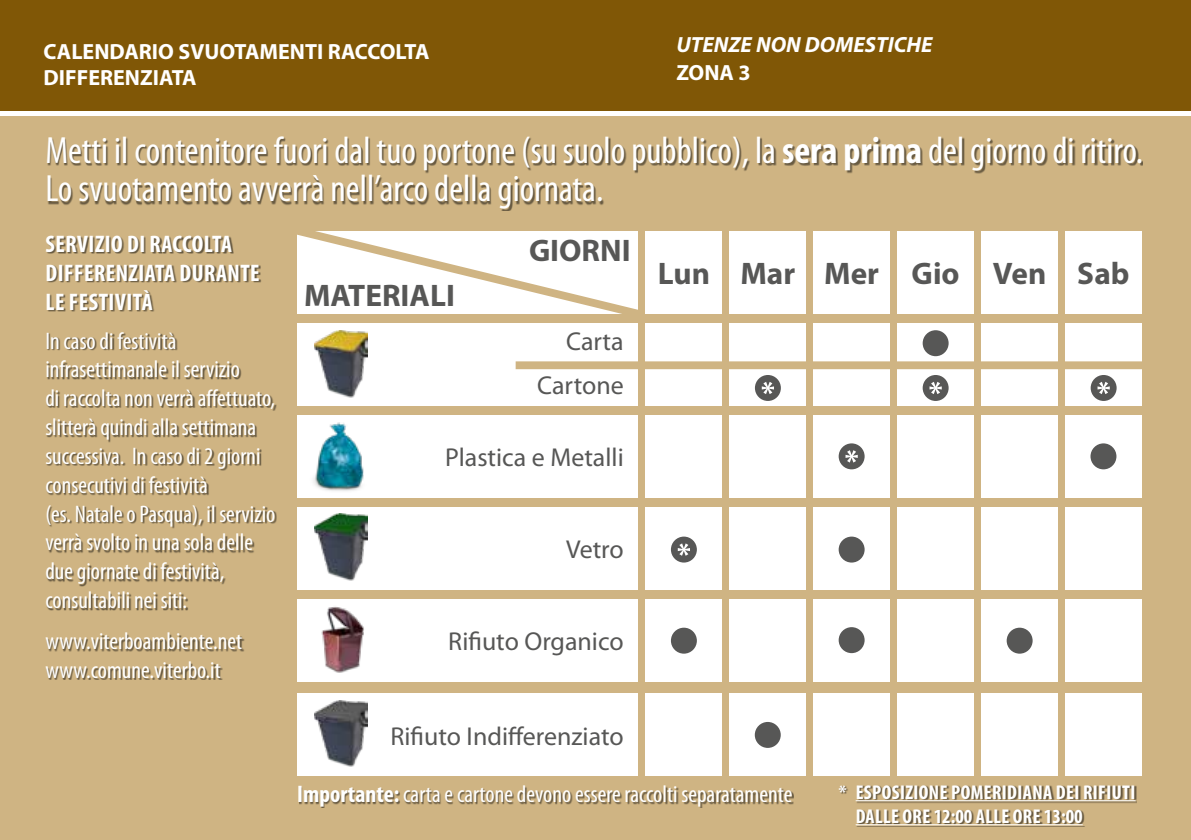
<style>
.page{position:relative;width:1191px;height:840px;background:#fff}
.page>*{position:absolute;margin:0;border:0;box-sizing:border-box;transform-origin:0 0}
.t1{font:condensed 38px/38px "Myriad Pro";color:#fff}
.t2{font:700 31.2px "Myriad Pro";color:#575756}
.t3{font:26px/44.8px "Myriad Pro";color:#575756;text-align:right}
.t4{font:condensed 24px/28.8px "Myriad Pro";color:#fff}
.t5{font:700 condensed 24px/28.8px "Myriad Pro";letter-spacing:.02em;color:#fff}
.t6{font:700 22px/26.4px "Myriad Pro";color:#fff}
.t7{font:italic 700 22px "Myriad Pro";color:#fff}
.t8{font:700 condensed 20px/24px "Myriad Pro";letter-spacing:.02em;color:#fff}
.s1{font-weight:700}
</style>
<div class="page">
<div style="left:0;top:0;width:1191px;height:111px;background:#805706"></div>
<div style="left:0;top:116px;width:1191px;height:723px;background:#cfb483"></div>
<div style="left:46px;top:236px;width:230px;height:443px;background:#000;opacity:.5"></div>
<div style="left:47px;top:138px;width:1096px;height:73px;background:#000;opacity:.5"></div>
<div style="left:1065px;top:231px;width:77px;height:82px;background:#fff"></div>
<div style="left:1065px;top:323px;width:77px;height:82px;background:#fff"></div>
<div style="left:1065px;top:415px;width:77px;height:82px;background:#fff"></div>
<div style="left:1065px;top:507px;width:77px;height:82px;background:#fff"></div>
<div style="left:1065px;top:599px;width:77px;height:82px;background:#fff"></div>
<div style="left:1065px;top:693px;width:77px;height:82px;background:#fff"></div>
<div style="left:981px;top:231px;width:77px;height:82px;background:#fff"></div>
<div style="left:981px;top:323px;width:77px;height:82px;background:#fff"></div>
<div style="left:981px;top:415px;width:77px;height:82px;background:#fff"></div>
<div style="left:981px;top:507px;width:77px;height:82px;background:#fff"></div>
<div style="left:981px;top:599px;width:77px;height:82px;background:#fff"></div>
<div style="left:981px;top:693px;width:77px;height:82px;background:#fff"></div>
<div style="left:897px;top:231px;width:77px;height:82px;background:#fff"></div>
<div style="left:897px;top:323px;width:77px;height:82px;background:#fff"></div>
<div style="left:897px;top:415px;width:77px;height:82px;background:#fff"></div>
<div style="left:897px;top:507px;width:77px;height:82px;background:#fff"></div>
<div style="left:897px;top:599px;width:77px;height:82px;background:#fff"></div>
<div style="left:897px;top:693px;width:77px;height:82px;background:#fff"></div>
<div style="left:729px;top:231px;width:77px;height:82px;background:#fff"></div>
<div style="left:729px;top:323px;width:77px;height:82px;background:#fff"></div>
<div style="left:729px;top:415px;width:77px;height:82px;background:#fff"></div>
<div style="left:729px;top:507px;width:77px;height:82px;background:#fff"></div>
<div style="left:729px;top:599px;width:77px;height:82px;background:#fff"></div>
<div style="left:729px;top:693px;width:77px;height:82px;background:#fff"></div>
<div style="left:813px;top:231px;width:77px;height:82px;background:#fff"></div>
<div style="left:813px;top:323px;width:77px;height:82px;background:#fff"></div>
<div style="left:813px;top:415px;width:77px;height:82px;background:#fff"></div>
<div style="left:813px;top:507px;width:77px;height:82px;background:#fff"></div>
<div style="left:813px;top:599px;width:77px;height:82px;background:#fff"></div>
<div style="left:813px;top:693px;width:77px;height:82px;background:#fff"></div>
<div style="left:645px;top:231px;width:77px;height:82px;background:#fff"></div>
<div style="left:297px;top:323px;width:340px;height:82px;background:#fff"></div>
<div style="left:297px;top:415px;width:340px;height:82px;background:#fff"></div>
<div style="left:297px;top:507px;width:340px;height:82px;background:#fff"></div>
<div style="left:297px;top:599px;width:340px;height:82px;background:#fff"></div>
<div style="left:297px;top:693px;width:340px;height:82px;background:#fff"></div>
<div style="left:645px;top:323px;width:77px;height:82px;background:#fff"></div>
<div style="left:645px;top:415px;width:77px;height:82px;background:#fff"></div>
<div style="left:645px;top:507px;width:77px;height:82px;background:#fff"></div>
<div style="left:645px;top:599px;width:77px;height:82px;background:#fff"></div>
<div style="left:645px;top:693px;width:77px;height:82px;background:#fff"></div>
<svg style="left:297px;top:231px;width:354px;height:93px"></svg>
<div style="left:515px;top:361px;width:627px;height:8px;background:#cfb483"></div>
<div style="left:922px;top:330px;width:26px;height:26px;background:#575756;border-radius:50%"></div>
<div style="left:1090px;top:443px;width:26px;height:26px;background:#575756;border-radius:50%"></div>
<div style="left:838px;top:536px;width:26px;height:26px;background:#575756;border-radius:50%"></div>
<div style="left:838px;top:626px;width:26px;height:26px;background:#575756;border-radius:50%"></div>
<div style="left:1006px;top:627px;width:26px;height:26px;background:#575756;border-radius:50%"></div>
<div style="left:671px;top:627px;width:26px;height:26px;background:#575756;border-radius:50%"></div>
<div style="left:755px;top:721px;width:25px;height:26px;background:#575756;border-radius:50%"></div>
<div style="left:1090px;top:375px;width:26px;height:26px;background:#575756;border-radius:50%"></div>
<svg style="left:1097px;top:382px;width:12px;height:12px"></svg>
<div style="left:671px;top:536px;width:26px;height:26px;background:#575756;border-radius:50%"></div>
<svg style="left:678px;top:543px;width:12px;height:12px"></svg>
<div style="left:922px;top:375px;width:26px;height:26px;background:#575756;border-radius:50%"></div>
<svg style="left:929px;top:382px;width:12px;height:12px"></svg>
<div style="left:838px;top:443px;width:26px;height:26px;background:#575756;border-radius:50%"></div>
<svg style="left:845px;top:450px;width:12px;height:12px"></svg>
<div style="left:755px;top:375px;width:26px;height:26px;background:#575756;border-radius:50%"></div>
<svg style="left:762px;top:382px;width:12px;height:12px"></svg>
<img style="left:321px;top:606px;width:43px;height:67px">
<img style="left:314px;top:330px;width:53px;height:68px">
<img style="left:314px;top:700px;width:53px;height:67px">
<img style="left:314px;top:513px;width:53px;height:68px">
<img style="left:313px;top:422px;width:51px;height:69px">
<div style="left:299px;top:785px;width:494px;height:22px;background:#000;opacity:.5"></div>
<div style="left:839px;top:785px;width:298px;height:41px;background:#000;opacity:.5"></div>
<hr style="left:855px;top:799px;width:280px;height:1px;background:#fff">
<hr style="left:855px;top:823px;width:227px;height:1px;background:#fff">
<p class="t6" style="left:44px;top:38px;width:387px">CALENDARIO SVUOTAMENTI RACCOLTA<br>DIFFERENZIATA</p>
<p class="t7" style="left:676px;top:30px;width:258px">UTENZE NON DOMESTICHE</p>
<p class="t6" style="left:676px;top:59px;width:76px">ZONA 3</p>
<h1 class="t1" style="left:45px;top:131px;width:1099px">Metti il contenitore fuori dal tuo portone (su suolo pubblico), la <span class="s1">sera prima</span> del giorno di ritiro.<br>Lo svuotamento avverrà nell’arco della giornata.</h1>
<p class="t5" style="left:46px;top:229px;width:216px">SERVIZIO DI RACCOLTA<br>DIFFERENZIATA DURANTE<br>LE FESTIVITÀ</p>
<p class="t4" style="left:45px;top:326px;width:232px">In caso di festività infrasettimanale il servizio<br>di raccolta non verrà affettuato, slitterà quindi alla settimana successiva. In caso di 2 giorni consecutivi di festività<br>(es. Natale o Pasqua), il servizio verrà svolto in una sola delle due giornate di festività, consultabili nei siti:</p>
<p class="t4" style="left:45px;top:626px;width:198px">www.viterboambiente.net www.comune.viterbo.it</p>
<p class="t2" style="left:304px;top:275px;width:152px">MATERIALI</p>
<p class="t2" style="left:529px;top:230px;width:103px">GIORNI</p>
<p class="t3" style="left:537px;top:318px;width:88px">Carta<br>Cartone</p>
<p class="t3" style="left:445px;top:434px;width:180px">Plastica e Metalli</p>
<p class="t3" style="left:566px;top:526px;width:59px">Vetro</p>
<p class="t3" style="left:448px;top:618px;width:177px">Rifiuto Organico</p>
<p class="t3" style="left:390px;top:712px;width:235px">Rifiuto Indifferenziato</p>
<p class="t2" style="left:658px;top:253px;width:54px">Lun</p>
<p class="t2" style="left:740px;top:253px;width:391px">Mar Mer Gio Ven Sab</p>
<p class="t4" style="left:297px;top:778px;width:497px"><span class="s1">Importante:</span> carta e cartone devono essere raccolti separatamente</p>
<p class="t8" style="left:855px;top:779px;width:281px;text-indent:-17px">* ESPOSIZIONE POMERIDIANA DEI RIFIUTI<br>DALLE ORE 12:00 ALLE ORE 13:00</p>
</div>
